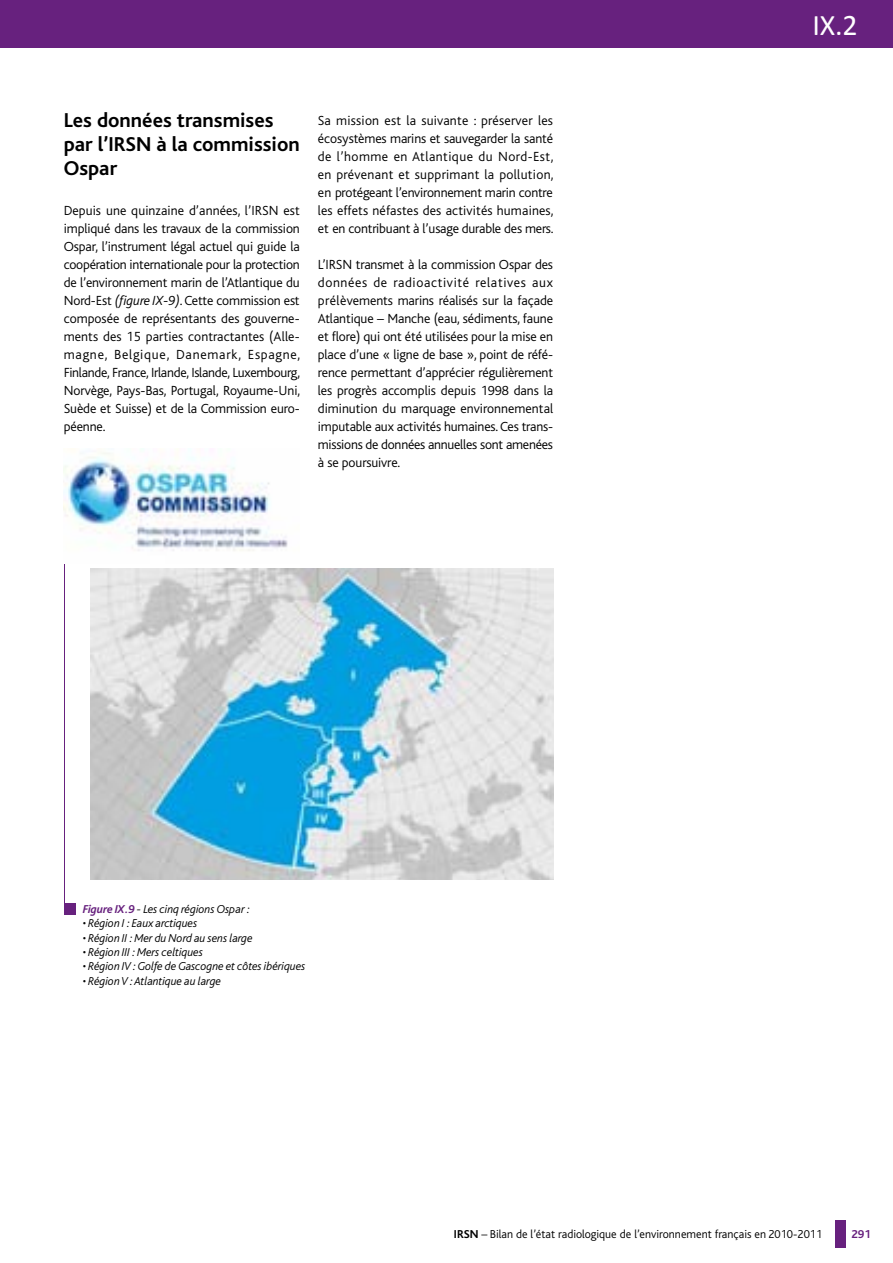
<style>
.page{position:relative;width:893px;height:1263px;background:#fff}
.page>*{position:absolute;margin:0;border:0;box-sizing:border-box;transform-origin:0 0}
.t1{font:30px "Calibri";color:#fff}
.t2{font:700 21px/24px "Bliss";color:#000}
.t3{font:300 13.8px/18px "Bliss";letter-spacing:-.015em;color:#000;text-align:justify}
.t4{font:italic 300 12px "Bliss";letter-spacing:-.01em;color:#000}
.t5{font:300 12px "Bliss";color:#000}
.t6{font:700 12px "Bliss";color:#67217e}
.s1{font-style:italic}
.s2{font-weight:700;color:#67217e}
.s3{font-weight:700}
</style>
<div class="page">
<div style="left:0;top:0;width:893px;height:48px;background:#67217e"></div>
<div style="left:835px;top:1220px;width:11px;height:28px;background:#67217e"></div>
<img style="left:64px;top:448px;width:224px;height:103px">
<hr style="left:64px;top:564px;width:1px;height:351px;background:#67217e">
<div style="left:64px;top:903px;width:11px;height:12px;background:#67217e"></div>
<img style="left:90px;top:569px;width:463px;height:311px">
<h2 class="t2" style="left:64px;top:108px;width:237px">Les données transmises par l’IRSN à la commission<br>Ospar</h2>
<p class="t3" style="left:64px;top:202px;width:238px">Depuis une quinzaine d’années, l’IRSN est impliqué dans les travaux de la commission Ospar, l’instrument légal actuel qui guide la coopération internationale pour la protection de l’environnement marin de l’Atlantique du Nord-Est <span class="s1">(figure IX-9)</span>. Cette commission est composée de représentants des gouverne&shy;ments des 15 parties contractantes (Alle&shy;magne, Belgique, Danemark, Espagne, Finlande, France, Irlande, Islande, Luxembourg, Norvège, Pays-Bas, Portugal, Royaume-Uni, Suède et Suisse) et de la Commission euro&shy;péenne.</p>
<p class="t3" style="left:318px;top:112px;width:237px">Sa mission est la suivante : préserver les écosystèmes marins et sauvegarder la santé de l’homme en Atlantique du Nord-Est, en prévenant et supprimant la pollution, en protégeant l’environnement marin contre les effets néfastes des activités humaines, et en contribuant à l’usage durable des mers.</p>
<p class="t3" style="left:318px;top:256px;width:237px">L’IRSN transmet à la commission Ospar des données de radioactivité relatives aux prélèvements marins réalisés sur la façade Atlantique – Manche (eau, sédiments, faune et flore) qui ont été utilisées pour la mise en place d’une « ligne de base », point de réfé&shy;rence permettant d’apprécier régulièrement les progrès accomplis depuis 1998 dans la diminution du marquage environnemental imputable aux activités humaines. Ces trans&shy;missions de données annuelles sont amenées à se poursuivre.</p>
<h1 class="t1" style="left:813px;top:7px;width:47px">iX.2</h1>
<p class="t4" style="left:83px;top:903px;width:169px"><span class="s2">Figure IX.9</span> - Les cinq régions Ospar :</p>
<p class="t4" style="left:83px;top:917px;width:116px">• Région I : Eaux arctiques</p>
<p class="t4" style="left:83px;top:931px;width:171px">• Région II : Mer du Nord au sens large</p>
<p class="t4" style="left:83px;top:946px;width:122px">• Région III : Mers celtiques</p>
<p class="t4" style="left:83px;top:960px;width:224px">• Région IV : Golfe de Gascogne et côtes ibériques</p>
<p class="t4" style="left:83px;top:975px;width:140px">• Région V : Atlantique au large</p>
<p class="t5" style="left:454px;top:1228px;width:370px"><span class="s3">IRSN</span> – Bilan de l’état radiologique de l’environnement français en 2010-2011</p>
<p class="t6" style="left:851px;top:1228px;width:21px">291</p>
</div>
